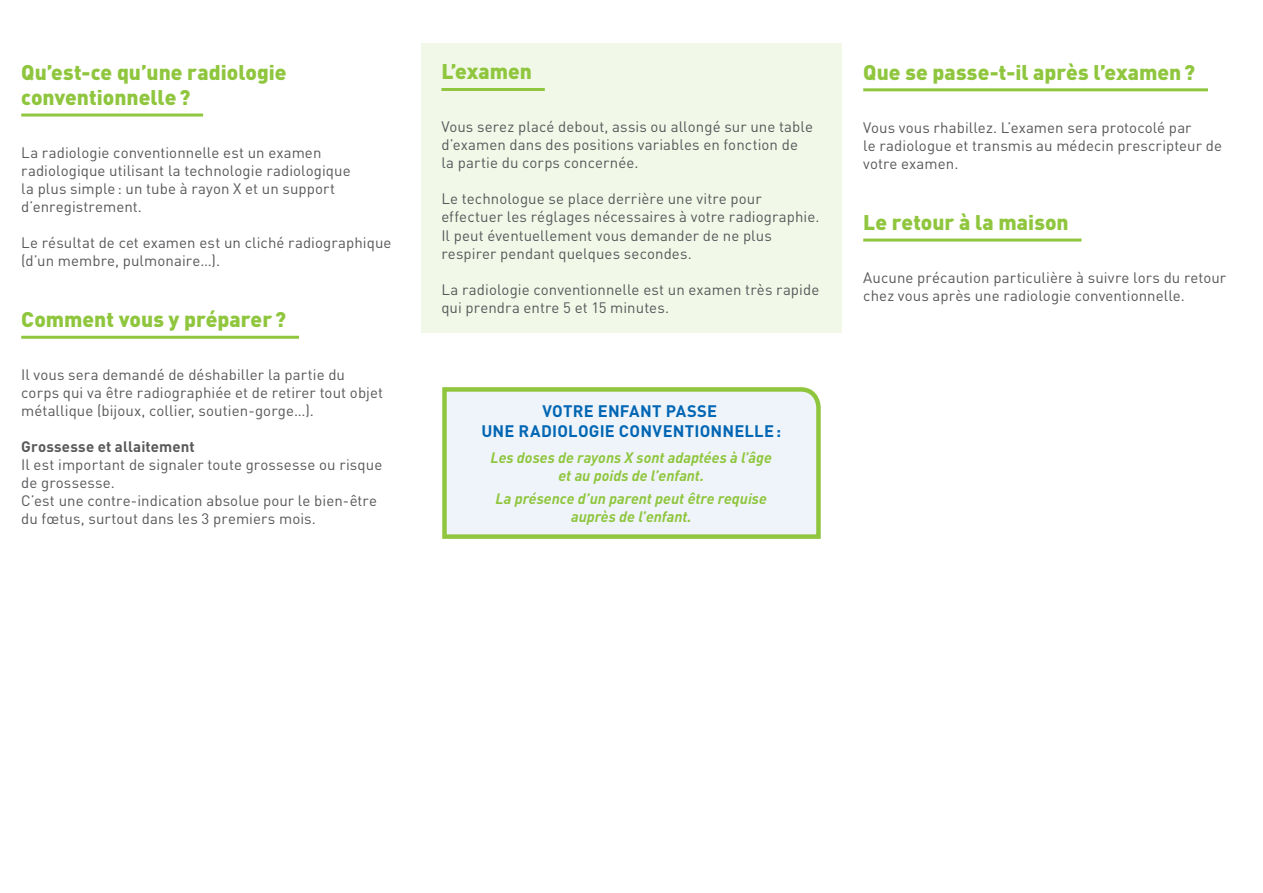
<style>
.page{position:relative;width:1263px;height:893px;background:#fff}
.page>*{position:absolute;margin:0;border:0;box-sizing:border-box;transform-origin:0 0}
.Titre{font:900 21px/25.2px "DINOT";color:#8fc63e}
.Bloc_texte_-_Conseil{font:700 16.5px "DINOT";letter-spacing:.015em;color:#0166b3}
.Corps_de_texte{font:15px/18px "DINOT";letter-spacing:.005em;color:#57585a}
.Bloc_texte_-_Infos{font:italic 700 15px "DINOT";color:#8fc63e}
.Corps_de_texte-2{font:700 15px "DINOT";letter-spacing:.01em;color:#57585a}
</style>
<div class="page">
<div style="left:421px;top:43px;width:421px;height:289px;background:#f2f8e8"></div>
<hr style="left:441px;top:88px;width:104px;height:3px;background:#8fc63e">
<hr style="left:21px;top:114px;width:182px;height:3px;background:#8fc63e">
<hr style="left:21px;top:336px;width:278px;height:3px;background:#8fc63e">
<hr style="left:863px;top:88px;width:345px;height:3px;background:#8fc63e">
<hr style="left:863px;top:239px;width:218px;height:3px;background:#8fc63e">
<svg style="left:442px;top:387px;width:379px;height:152px"></svg>
<p class="Titre" style="left:21px;top:59px;width:267px">Qu’est-ce qu’une radiologie conventionnelle?</p>
<p class="Corps_de_texte" style="left:21px;top:143px;width:331px">La radiologie conventionnelle est un examen radiologique utilisant la technologie radiologique la plus simple: un tube à rayon X et un support d’enregistrement.</p>
<p class="Corps_de_texte" style="left:21px;top:233px;width:372px">Le résultat de cet examen est un cliché radiographique (d’un membre, pulmonaire…).</p>
<p class="Titre" style="left:21px;top:306px;width:266px">Comment vous y préparer?</p>
<p class="Corps_de_texte" style="left:21px;top:366px;width:363px">Il vous sera demandé de déshabiller la partie du corps qui va être radiographiée et de retirer tout objet métallique (bijoux, collier, soutien-gorge…).</p>
<p class="Corps_de_texte-2" style="left:21px;top:437px;width:175px">Grossesse et allaitement</p>
<p class="Corps_de_texte" style="left:21px;top:456px;width:362px">Il est important de signaler toute grossesse ou risque de grossesse.</p>
<p class="Corps_de_texte" style="left:21px;top:492px;width:357px">C’est une contre-indication absolue pour le bien-être</p>
<p class="Corps_de_texte" style="left:21px;top:510px;width:296px">du fœtus, surtout dans les 3 premiers mois.</p>
<p class="Titre" style="left:441px;top:59px;width:92px">L’examen</p>
<p class="Corps_de_texte" style="left:441px;top:118px;width:373px">Vous serez placé debout, assis ou allongé sur une table d’examen dans des positions variables en fonction de</p>
<p class="Corps_de_texte" style="left:441px;top:154px;width:199px">la partie du corps concernée.</p>
<p class="Corps_de_texte" style="left:441px;top:190px;width:380px">Le technologue se place derrière une vitre pour effectuer les réglages nécessaires à votre radiographie.</p>
<p class="Corps_de_texte" style="left:441px;top:226px;width:332px">Il peut éventuellement vous demander de ne plus respirer pendant quelques secondes.</p>
<p class="Corps_de_texte" style="left:441px;top:280px;width:379px">La radiologie conventionnelle est un examen très rapide qui prendra entre 5 et 15 minutes.</p>
<p class="Bloc_texte_-_Conseil" style="left:542px;top:400px;width:176px">VOTRE ENFANT PASSE</p>
<p class="Bloc_texte_-_Conseil" style="left:481px;top:420px;width:301px">UNE RADIOLOGIE CONVENTIONNELLE:</p>
<p class="Bloc_texte_-_Infos" style="left:490px;top:448px;width:283px">Les doses de rayons X sont adaptées à l’âge</p>
<p class="Bloc_texte_-_Infos" style="left:558px;top:466px;width:147px">et au poids de l’enfant.</p>
<p class="Bloc_texte_-_Infos" style="left:496px;top:488px;width:273px">La présence d’un parent peut être requise</p>
<p class="Bloc_texte_-_Infos" style="left:571px;top:506px;width:122px">auprès de l’enfant.</p>
<p class="Titre" style="left:863px;top:59px;width:333px">Que se passe-t-il après l’examen?</p>
<p class="Corps_de_texte" style="left:863px;top:118px;width:330px">Vous vous rhabillez. L’examen sera protocolé par</p>
<p class="Corps_de_texte" style="left:863px;top:136px;width:360px">le radiologue et transmis au médecin prescripteur de votre examen.</p>
<p class="Titre" style="left:863px;top:209px;width:207px">Le retour à la maison</p>
<p class="Corps_de_texte" style="left:863px;top:268px;width:364px">Aucune précaution particulière à suivre lors du retour chez vous après une radiologie conventionnelle.</p>
</div>
